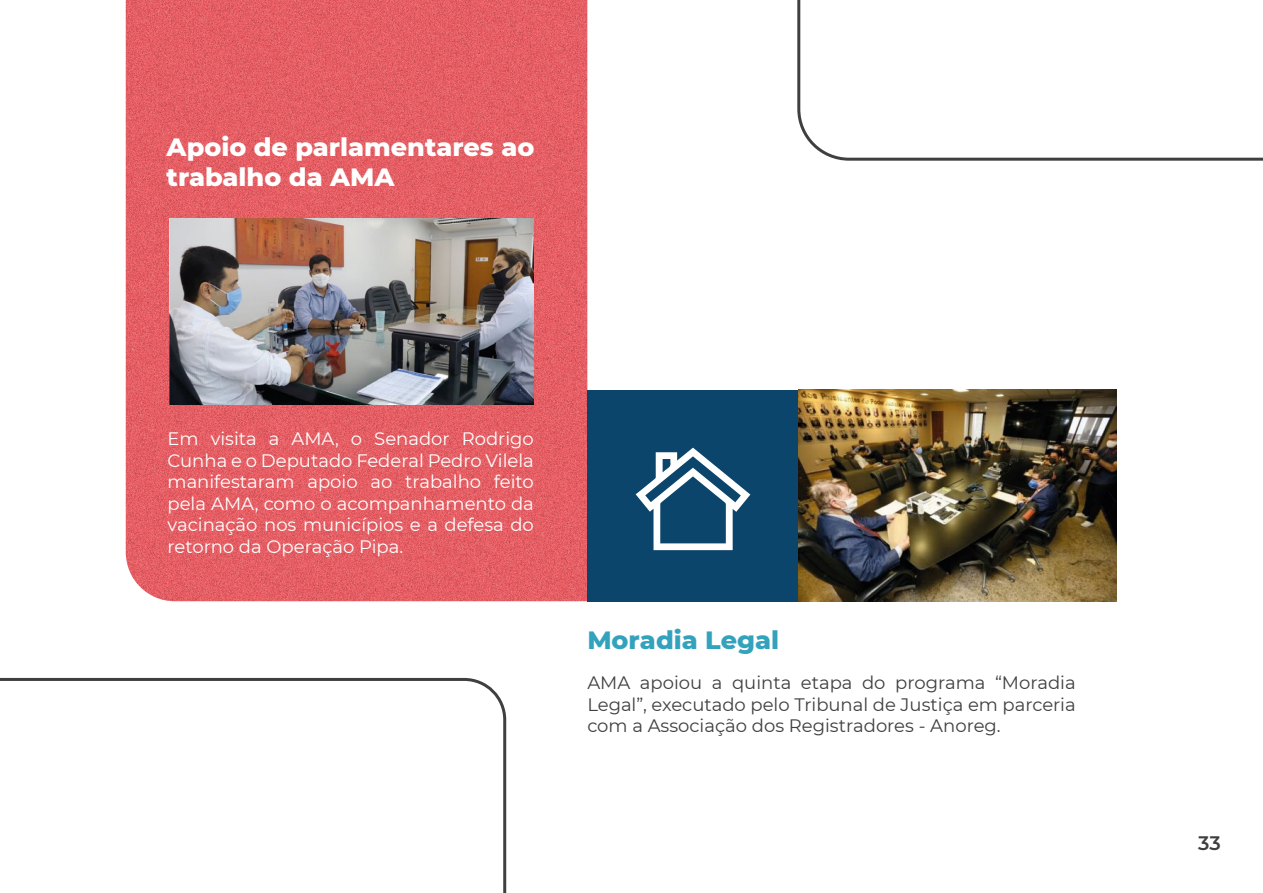
<style>
.page{position:relative;width:1263px;height:893px;background:#fff}
.page>*{position:absolute;margin:0;border:0;box-sizing:border-box;transform-origin:0 0}
.t1{font:800 25.5px/30.2px "Montserrat";color:#fff}
.t2{font:800 25.5px "Montserrat";color:#33a2bc}
.t3{font:600 19.5px "Montserrat";color:#3f3f3f}
.t4{font:18px/21.6px "Montserrat";color:#fff;text-align:justify}
.t5{font:18px/21.6px "Montserrat";color:#3f3f3f;text-align:justify}
</style>
<div class="page">
<div style="left:587px;top:390px;width:212px;height:211px;background:#0b456b"></div>
<svg style="left:0;top:677px;width:507px;height:216px"></svg>
<svg style="left:797px;top:0;width:466px;height:161px"></svg>
<svg style="left:126px;top:0;width:461px;height:601px;background:#e35f64"></svg>
<svg style="left:636px;top:448px;width:114px;height:102px"></svg>
<img style="left:170px;top:218px;width:363px;height:186px">
<img style="left:799px;top:390px;width:317px;height:211px">
<h1 class="t1" style="left:167px;top:131px;width:369px">Apoio de parlamentares ao trabalho da AMA</h1>
<p class="t4" style="left:168px;top:427px;width:368px">Em visita a AMA, o Senador Rodrigo Cunha e o Deputado Federal Pedro Vilela manifestaram apoio ao trabalho feito pela AMA, como o acompanhamento da vacinação nos municípios e a defesa do retorno da Operação Pipa.</p>
<h1 class="t2" style="left:587px;top:621px;width:193px">Moradia Legal</h1>
<p class="t5" style="left:587px;top:671px;width:490px">AMA apoiou a quinta etapa do programa “Moradia Legal”, executado pelo Tribunal de Justiça em parceria com a Associação dos Registradores - Anoreg.</p>
<p class="t3" style="left:1198px;top:829px;width:24px">33</p>
</div>
